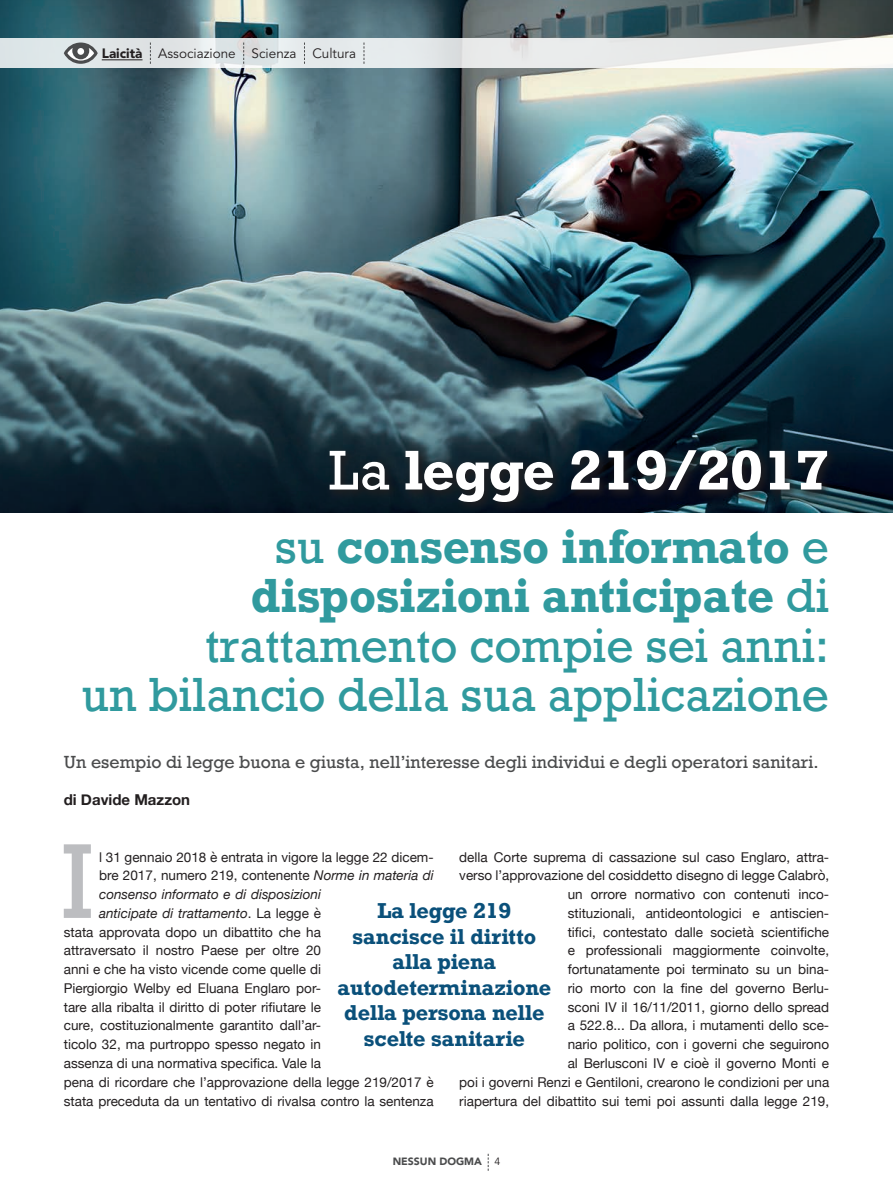
<style>
.page{position:relative;width:893px;height:1191px;background:#fff}
.page>*{position:absolute;margin:0;border:0;box-sizing:border-box;transform-origin:0 0}
.t1{font:99.9px "Rockwell";color:#bcbdc0}
.t2{font:700 52.5px "Rockwell";color:#fff}
.t3{font:45px "Rockwell";color:#309a9e}
.t4{font:700 45px "Rockwell";color:#309a9e}
.t5{font:700 20.25px/25.5px "Rockwell";color:#0a507a;text-align:center}
.Sommarietto{font:16.5px "Rockwell";color:#4b4c4d}
.Testi{font:700 15px "Helvetica Neue";color:#231f20}
.t6{font:13.5px/18.8px "Helvetica Neue";color:#231f20;text-align:right}
.t7{font:italic 13.5px "Helvetica Neue";color:#231f20}
.t8{font:13.5px "Avenir LT Std";color:#231f20}
.t9{font:900 10.5px "Avenir LT Std";color:#4b4c4d}
.s1{font-weight:900}
.s2{font-weight:400}
.s3{font-style:italic}
.s4{font-style:normal}
.s5{font-weight:400;color:#231f20}
</style>
<div class="page">
<svg style="left:488px;top:1153px;width:1px;height:17px"></svg>
<img style="left:0;top:0;width:893px;height:513px">
<svg style="left:0;top:38px;width:893px;height:30px;fill:#e6e9ea"></svg>
<hr style="left:102px;top:59px;width:41px;height:1px;background:#231f20">
<svg style="left:64px;top:43px;width:34px;height:21px"></svg>
<svg style="left:67px;top:48px;width:27px;height:13px"></svg>
<div style="left:77px;top:48px;width:7px;height:7px;background:#fff;border-radius:50%"></div>
<svg style="left:150px;top:43px;width:1px;height:21px"></svg>
<svg style="left:243px;top:43px;width:1px;height:21px"></svg>
<svg style="left:304px;top:43px;width:1px;height:21px"></svg>
<svg style="left:364px;top:43px;width:1px;height:21px"></svg>
<div style="left:324px;top:444px;width:515px;height:70px;background:#231f20;opacity:.85"></div>
<p class="t8" style="left:102px;top:46px;width:256px"><span class="s1">Laicità</span> Associazione Scienza Cultura</p>
<p class="t2" style="left:329px;top:436px;width:502px"><span class="s2">La</span> legge 219/2017</p>
<p class="t4" style="left:275px;top:517px;width:556px"><span class="s2">su</span> consenso informato <span class="s2">e</span></p>
<p class="t4" style="left:251px;top:566px;width:580px">disposizioni anticipate <span class="s2">di</span></p>
<p class="t3" style="left:205px;top:617px;width:626px">trattamento compie sei anni:</p>
<p class="t3" style="left:81px;top:667px;width:749px">un bilancio della sua applicazione</p>
<p class="Sommarietto" style="left:64px;top:751px;width:756px">Un esempio di legge buona e giusta, nell’interesse degli individui e degli operatori sanitari.</p>
<p class="Testi" style="left:64px;top:788px;width:128px">di Davide Mazzon</p>
<p class="t1" style="left:61px;top:820px;width:35px">I</p>
<p class="t6" style="left:99px;top:848px;width:336px">l 31 gennaio 2018 è entrata in vigore la legge 22 dicem-</p>
<p class="t6" style="left:459px;top:848px;width:371px">della Corte suprema di cassazione sul caso Englaro, attra&shy;verso l’approvazione del cosiddetto disegno di legge Calabrò, un orrore normativo con contenuti inco-<br>stituzionali, antideontologici e antiscien-<br>tifici, contestato dalle società scientifiche<br>e professionali maggiormente coinvolte,<br>fortunatamente poi terminato su un bina-<br>rio morto con la fine del governo Berlu-<br>sconi IV il 16/11/2011, giorno dello spread<br>a 522.8... Da allora, i mutamenti dello sce-<br>nario politico, con i governi che seguirono<br>al Berlusconi IV e cioè il governo Monti e<br>poi i governi Renzi e Gentiloni, crearono le condizioni per una riapertura del dibattito sui temi poi assunti dalla legge 219,</p>
<p class="t6" style="left:99px;top:867px;width:336px">bre 2017, numero 219, contenente <span class="s3">Norme in materia di</span></p>
<p class="t7" style="left:99px;top:884px;width:223px">consenso informato e di disposizioni</p>
<p class="t7" style="left:99px;top:903px;width:223px">anticipate di trattamento<span class="s4">. La legge è</span></p>
<p class="t6" style="left:64px;top:923px;width:259px">stata approvata dopo un dibattito che ha</p>
<p class="t6" style="left:64px;top:942px;width:259px">attraversato il nostro Paese per oltre 20</p>
<p class="t6" style="left:64px;top:960px;width:259px">anni e che ha visto vicende come quelle di</p>
<p class="t6" style="left:64px;top:979px;width:259px">Piergiorgio Welby ed Eluana Englaro por-</p>
<p class="t6" style="left:64px;top:998px;width:259px">tare alla ribalta il diritto di poter rifiutare le</p>
<p class="t6" style="left:64px;top:1017px;width:259px">cure, costituzionalmente garantito dall’ar-</p>
<p class="t6" style="left:64px;top:1035px;width:259px">ticolo 32, ma purtroppo spesso negato in</p>
<p class="t6" style="left:64px;top:1054px;width:259px">assenza di una normativa specifica. Vale la</p>
<p class="t6" style="left:64px;top:1073px;width:371px">pena di ricordare che l’approvazione della legge 219/2017 è</p>
<p class="t6" style="left:64px;top:1092px;width:371px">stata preceduta da un tentativo di rivalsa contro la sentenza</p>
<p class="t5" style="left:377px;top:897px;width:135px">La legge 219</p>
<p class="t5" style="left:353px;top:923px;width:185px">sancisce il diritto alla piena</p>
<p class="t5" style="left:337px;top:974px;width:215px">autodeterminazione</p>
<p class="t5" style="left:344px;top:999px;width:202px">della persona nelle scelte sanitarie</p>
<p class="t9" style="left:393px;top:1155px;width:109px">NESSUN DOGMA <span class="s5">4</span></p>
</div>
